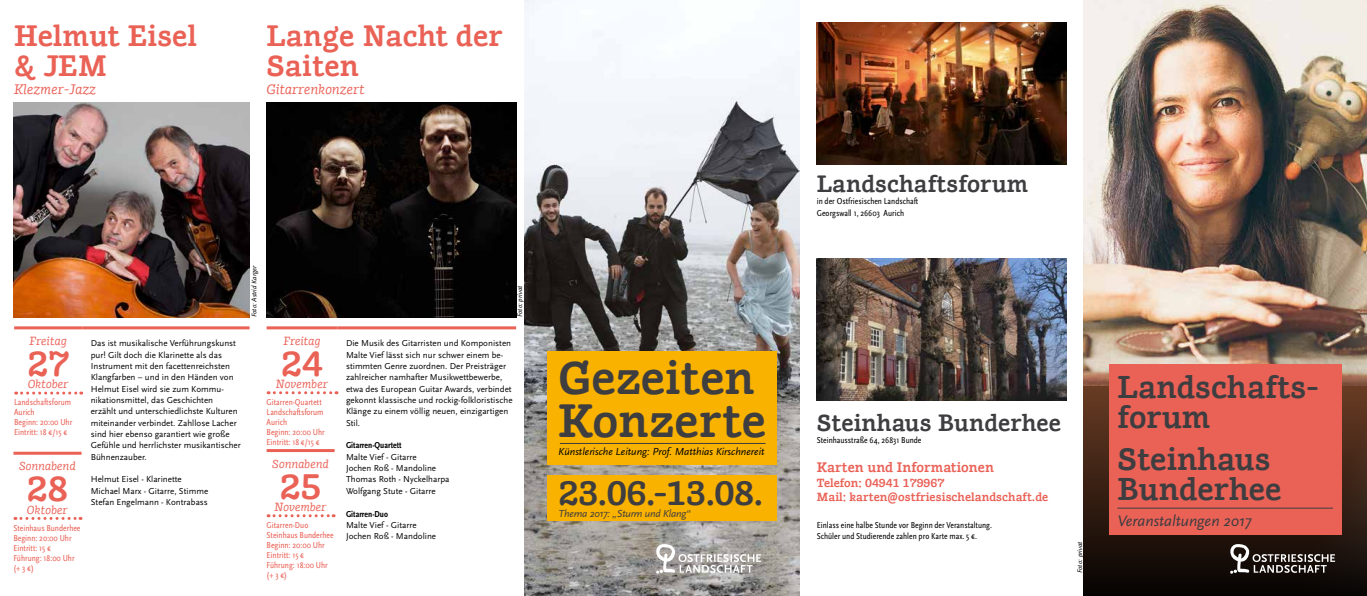
<style>
.page{position:relative;width:1367px;height:596px;background:#fff}
.page>*{position:absolute;margin:0;border:0;box-sizing:border-box;transform-origin:0 0}
.t1{font:47.4px/42.6px "Ytjiffmleishkggjqsebkutfboq";color:#3e3d40}
.t2{font:36px "Ytjiffmleishkggjqsebkutfboq";color:#ea6156}
.t3{font:700 35px "Suhmo Offc Pro";letter-spacing:-.02em;color:#3e3d40}
.t4{font:32px/30px "Ytjiffmleishkggjqsebkutfboq";color:#3e3d40}
.t5{font:30px/30px "Ytjiffmleishkggjqsebkutfboq";color:#ea6156}
.t6{font:24px "Ytjiffmleishkggjqsebkutfboq";color:#3e3d40}
.t7{font:italic 16px "Scala Sans";color:#3e3d40}
.t8{font:14px "Zctsqkdxommtgekjlyrntembcku";color:#ea6156}
.t9{font:14px "Ytjiffmleishkggjqsebkutfboq";color:#ea6156}
.t10{font:12px "Zctsqkdxommtgekjlyrntembcku";color:#ea6156}
.t11{font:12px/14.4px "Ytjiffmleishkggjqsebkutfboq";color:#ea6156}
.t12{font:italic 10.7px "Scala Sans";color:#000}
.t13{font:italic 10.7px "Scala Sans";letter-spacing:-.02em;color:#3e3d40}
.t14{font:9px/11.3px "Scala Sans";color:#000}
.t15{font:9px/10px "Scala Sans Regular Con";color:#ea6156}
.t16{font:9px/11.3px "Scala Sans CE Regular Con";color:#000}
.t17{font:9px "Scala Sans Bold Con";color:#000}
.t18{font:italic 7px "Scala Sans";color:#000}
</style>
<div class="page">
<img style="left:524px;top:0;width:275px;height:595px">
<img style="left:1083px;top:0;width:283px;height:364px">
<svg style="left:1083px;top:364px;width:283px;height:231px;background:#331d14"></svg>
<svg style="left:1229px;top:543px;width:105px;height:30px;background:#4e4642"></svg>
<div style="left:1108px;top:364px;width:233px;height:170px;background:#ea6156"></div>
<hr style="left:1117px;top:507px;width:215px;height:1px;background:#3e3d40">
<img style="left:266px;top:102px;width:250px;height:215px">
<hr style="left:266px;top:326px;width:71px;height:3px;background:#ea6156">
<hr style="left:337px;top:326px;width:179px;height:3px;background:#ea6156">
<svg style="left:268px;top:391px;width:69px;height:3px"></svg>
<hr style="left:266px;top:449px;width:68px;height:3px;background:#ea6156">
<svg style="left:268px;top:514px;width:66px;height:3px"></svg>
<div style="left:547px;top:351px;width:230px;height:114px;background:#f9b200"></div>
<hr style="left:560px;top:442px;width:205px;height:1px;background:#3e3d40">
<div style="left:547px;top:475px;width:230px;height:45px;background:#f9b200"></div>
<img style="left:14px;top:102px;width:235px;height:215px">
<hr style="left:14px;top:326px;width:68px;height:3px;background:#ea6156">
<hr style="left:82px;top:326px;width:167px;height:3px;background:#ea6156">
<svg style="left:16px;top:391px;width:66px;height:3px"></svg>
<svg style="left:655px;top:543px;width:106px;height:30px;background:#b5b2b0"></svg>
<img style="left:816px;top:258px;width:250px;height:142px">
<img style="left:816px;top:23px;width:250px;height:142px">
<hr style="left:13px;top:451px;width:68px;height:3px;background:#ea6156">
<svg style="left:15px;top:516px;width:66px;height:3px"></svg>
<h3 class="t5" style="left:14px;top:21px;width:184px">Helmut Eisel &amp; JEM</h3>
<h3 class="t8" style="left:14px;top:81px;width:83px">Klezmer-Jazz</h3>
<h3 class="t5" style="left:266px;top:21px;width:237px">Lange Nacht der<br>Saiten</h3>
<h3 class="t8" style="left:266px;top:81px;width:100px">Gitarrenkonzert</h3>
<h3 class="t10" style="left:30px;top:333px;width:39px">Freitag</h3>
<p class="t14" style="left:91px;top:337px;width:152px">Das ist musikalische Verführungskunst pur! Gilt doch die Klarinette als das Instrument mit den facettenreichsten Klangfarben – und in den Händen von Helmut Eisel wird sie zum Kommu&shy;nikationsmittel, das Geschichten<br>erzählt und unterschiedlichste Kulturen miteinander verbindet. Zahllose Lacher sind hier ebenso garantiert wie große Gefühle und herrlichster musikantischer Bühnenzauber.</p>
<p class="t14" style="left:91px;top:474px;width:119px">Helmut Eisel - Klarinette<br>Michael Marx - Gitarre, Stimme<br>Stefan Engelmann - Kontrabass</p>
<h2 class="t2" style="left:27px;top:342px;width:43px">27</h2>
<h3 class="t10" style="left:28px;top:377px;width:43px">Oktober</h3>
<p class="t15" style="left:14px;top:397px;width:60px">Landschaftsforum<br>Aurich<br>Beginn: 20:00 Uhr<br>Eintritt: 18 €/15 €</p>
<h3 class="t10" style="left:19px;top:459px;width:58px">Sonnabend</h3>
<h2 class="t2" style="left:27px;top:467px;width:43px">28</h2>
<h3 class="t10" style="left:27px;top:502px;width:43px">Oktober</h3>
<p class="t15" style="left:13px;top:522px;width:69px">Steinhaus Bunderhee<br>Beginn: 20:00 Uhr<br>Eintritt: 15 €<br>Führung: 18:00 Uhr (+ 3 €)</p>
<p class="t18" style="left:250px;top:317px;width:53px;rotate:-90deg">Foto: Astrid Karger</p>
<p class="t18" style="left:516px;top:317px;width:33px;rotate:-90deg">Foto: privat</p>
<h3 class="t10" style="left:283px;top:333px;width:39px">Freitag</h3>
<p class="t14" style="left:346px;top:337px;width:168px">Die Musik des Gitarristen und Komponisten Malte Vief lässt sich nur schwer einem be&shy;stimmten Genre zuordnen. Der Preisträger zahlreicher namhafter Musikwettbewerbe, etwa des European Guitar Awards, verbindet gekonnt klassische und rockig-folkloristische Klänge zu einem völlig neuen, einzigartigen Stil.</p>
<p class="t17" style="left:346px;top:440px;width:57px">Gitarren-Quartett</p>
<p class="t14" style="left:346px;top:451px;width:105px">Malte Vief - Gitarre<br>Jochen Roß - Mandoline<br>Thomas Roth - Nyckelharpa<br>Wolfgang Stute - Gitarre</p>
<p class="t17" style="left:346px;top:508px;width:43px">Gitarren-Duo</p>
<p class="t14" style="left:346px;top:519px;width:92px">Malte Vief - Gitarre<br>Jochen Roß - Mandoline</p>
<h2 class="t2" style="left:281px;top:342px;width:43px">24</h2>
<h3 class="t10" style="left:276px;top:377px;width:54px">November</h3>
<p class="t15" style="left:266px;top:397px;width:60px">Gitarren-Quartett<br>Landschaftsforum<br>Aurich<br>Beginn: 20:00 Uhr<br>Eintritt: 18 €/15 €</p>
<h3 class="t10" style="left:272px;top:456px;width:58px">Sonnabend</h3>
<h2 class="t2" style="left:280px;top:465px;width:43px">25</h2>
<h3 class="t10" style="left:274px;top:499px;width:54px">November</h3>
<p class="t15" style="left:266px;top:519px;width:69px">Gitarren-Duo<br>Steinhaus Bunderhee<br>Beginn: 20:00 Uhr<br>Eintritt: 15 €<br>Führung: 18:00 Uhr (+ 3 €)</p>
<h1 class="t1" style="left:558px;top:357px;width:209px">Gezeiten<br>Konzerte</h1>
<p class="t12" style="left:558px;top:445px;width:208px">Künstlerische Leitung: Prof. Matthias Kirschnereit</p>
<h3 class="t3" style="left:558px;top:469px;width:206px">23.06.-13.08.</h3>
<p class="t13" style="left:558px;top:507px;width:134px">Thema 2017: „Sturm und Klang“</p>
<h3 class="t6" style="left:816px;top:169px;width:213px">Landschaftsforum</h3>
<p class="t16" style="left:816px;top:196px;width:103px">in der Ostfriesischen Landschaft<br>Georgswall 1, 26603 Aurich</p>
<h3 class="t6" style="left:816px;top:409px;width:246px">Steinhaus Bunderhee</h3>
<p class="t16" style="left:816px;top:434px;width:106px">Steinhausstraße 64, 26831 Bunde</p>
<h3 class="t9" style="left:816px;top:459px;width:179px">Karten und Informationen</h3>
<h3 class="t11" style="left:816px;top:475px;width:233px">Telefon: 04941 179967<br>Mail: karten@ostfriesischelandschaft.de</h3>
<p class="t16" style="left:816px;top:519px;width:177px">Einlass eine halbe Stunde vor Beginn der Veranstaltung.<br>Schüler und Studierende zahlen pro Karte max. 5 €.</p>
<p class="t18" style="left:1076px;top:573px;width:33px;rotate:-90deg">Foto: privat</p>
<h3 class="t4" style="left:1117px;top:371px;width:203px">Landschafts&shy;forum</h3>
<h3 class="t4" style="left:1117px;top:443px;width:166px">Steinhaus<br>Bunderhee</h3>
<h3 class="t7" style="left:1117px;top:511px;width:135px">Veranstaltungen 2017</h3>
</div>
